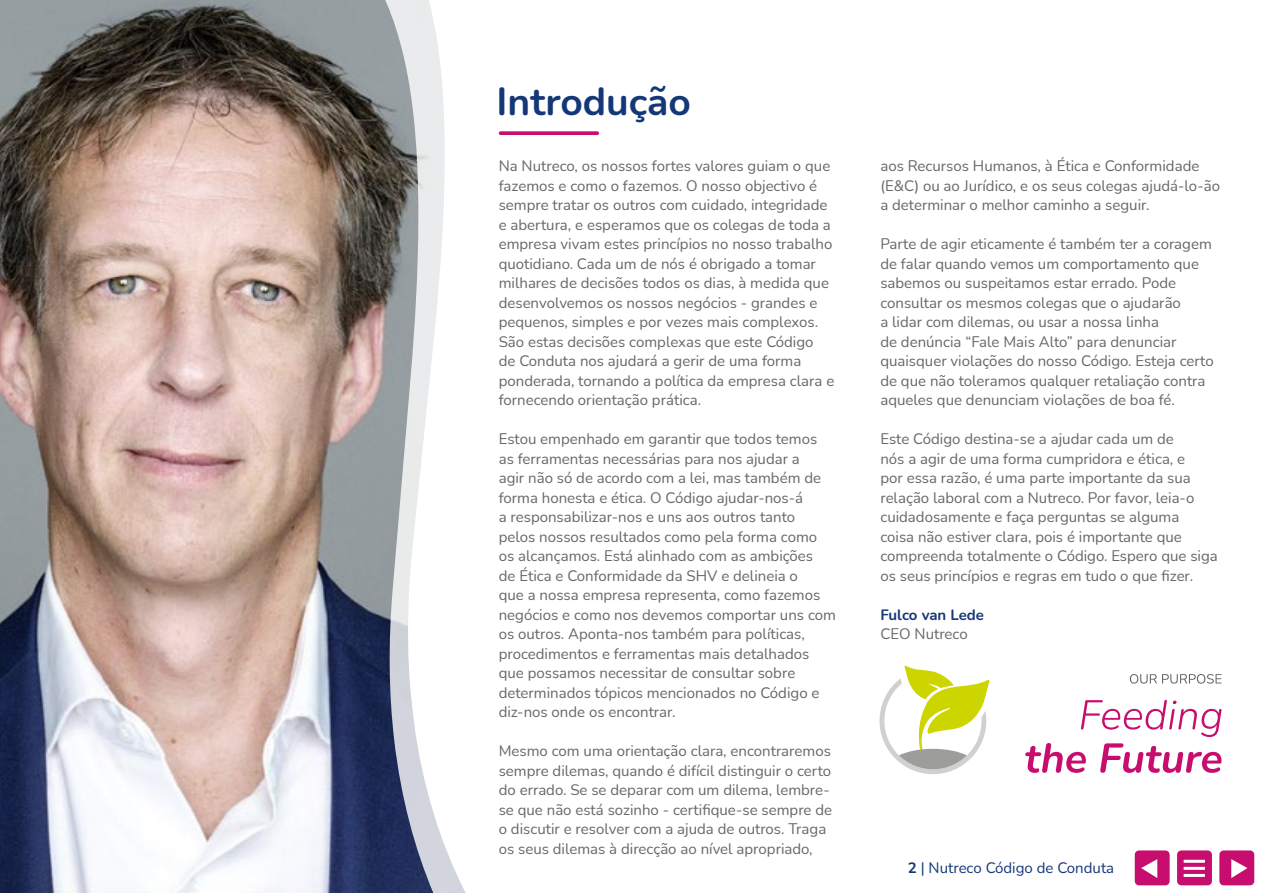
<style>
.page{position:relative;width:1263px;height:893px;background:#fff}
.page>*{position:absolute;margin:0;border:0;box-sizing:border-box;transform-origin:0 0}
.t1{font:700 39px "Nunito";color:#143778}
.t2{font:15px/19.5px "Nunito";color:#696665}
.t3{font:15px "Nunito";color:#143778}
.t4{font:700 15px "Nunito";letter-spacing:-.005em;color:#143778}
.s1{font-weight:700}
</style>
<div class="page">
<img style="left:0;top:0;width:277px;height:893px">
<svg style="left:277px;top:0;width:53px;height:893px"></svg>
<svg style="left:330px;top:0;width:270px;height:893px"></svg>
<svg style="left:501px;top:131px;width:96px;height:4px"></svg>
<svg style="left:879px;top:666px;width:110px;height:108px"></svg>
<svg style="left:1081px;top:700px;width:140px;height:37px"></svg>
<svg style="left:1025px;top:743px;width:61px;height:30px"></svg>
<svg style="left:1100px;top:743px;width:121px;height:30px"></svg>
<svg style="left:1130px;top:674px;width:91px;height:10px"></svg>
<svg style="left:1219px;top:850px;width:35px;height:35px"></svg>
<svg style="left:1134px;top:850px;width:36px;height:36px"></svg>
<svg style="left:1177px;top:850px;width:35px;height:36px"></svg>
<svg style="left:1220px;top:850px;width:35px;height:36px"></svg>
<h1 class="t1" style="left:497px;top:74px;width:196px">Introdução</h1>
<p class="t2" style="left:499px;top:155px;width:337px">Na Nutreco, os nossos fortes valores guiam o que fazemos e como o fazemos. O nosso objectivo é sempre tratar os outros com cuidado, integridade e abertura, e esperamos que os colegas de toda a empresa vivam estes princípios no nosso trabalho quotidiano. Cada um de nós é obrigado a tomar milhares de decisões todos os dias, à medida que desenvolvemos os nossos negócios - grandes e pequenos, simples e por vezes mais complexos.<br>São estas decisões complexas que este Código<br>de Conduta nos ajudará a gerir de uma forma ponderada, tornando a política da empresa clara e fornecendo orientação prática.</p>
<p class="t2" style="left:499px;top:428px;width:339px">Estou empenhado em garantir que todos temos as ferramentas necessárias para nos ajudar a<br>agir não só de acordo com a lei, mas também de forma honesta e ética. O Código ajudar-nos-á<br>a responsabilizar-nos e uns aos outros tanto<br>pelos nossos resultados como pela forma como os alcançamos. Está alinhado com as ambições<br>de Ética e Conformidade da SHV e delineia o<br>que a nossa empresa representa, como fazemos negócios e como nos devemos comportar uns com os outros. Aponta-nos também para políticas, procedimentos e ferramentas mais detalhados que possamos necessitar de consultar sobre determinados tópicos mencionados no Código e diz-nos onde os encontrar.</p>
<p class="t2" style="left:499px;top:740px;width:335px">Mesmo com uma orientação clara, encontraremos sempre dilemas, quando é difícil distinguir o certo do errado. Se se deparar com um dilema, lembre&shy;se que não está sozinho - certifique-se sempre de o discutir e resolver com a ajuda de outros. Traga os seus dilemas à direcção ao nível apropriado,</p>
<p class="t2" style="left:880px;top:155px;width:341px">aos Recursos Humanos, à Ética e Conformidade (E&amp;C) ou ao Jurídico, e os seus colegas ajudá-lo-ão a determinar o melhor caminho a seguir.</p>
<p class="t2" style="left:880px;top:233px;width:335px">Parte de agir eticamente é também ter a coragem de falar quando vemos um comportamento que sabemos ou suspeitamos estar errado. Pode consultar os mesmos colegas que o ajudarão<br>a lidar com dilemas, ou usar a nossa linha<br>de denúncia “Fale Mais Alto” para denunciar quaisquer violações do nosso Código. Esteja certo de que não toleramos qualquer retaliação contra aqueles que denunciam violações de boa fé.</p>
<p class="t2" style="left:880px;top:428px;width:339px">Este Código destina-se a ajudar cada um de<br>nós a agir de uma forma cumpridora e ética, e<br>por essa razão, é uma parte importante da sua relação laboral com a Nutreco. Por favor, leia-o cuidadosamente e faça perguntas se alguma<br>coisa não estiver clara, pois é importante que compreenda totalmente o Código. Espero que siga os seus princípios e regras em tudo o que fizer.</p>
<p class="t4" style="left:880px;top:604px;width:105px">Fulco van Lede</p>
<p class="t2" style="left:880px;top:623px;width:89px">CEO Nutreco</p>
<p class="t3" style="left:908px;top:857px;width:208px"><span class="s1">2</span> | Nutreco Código de Conduta</p>
</div>
